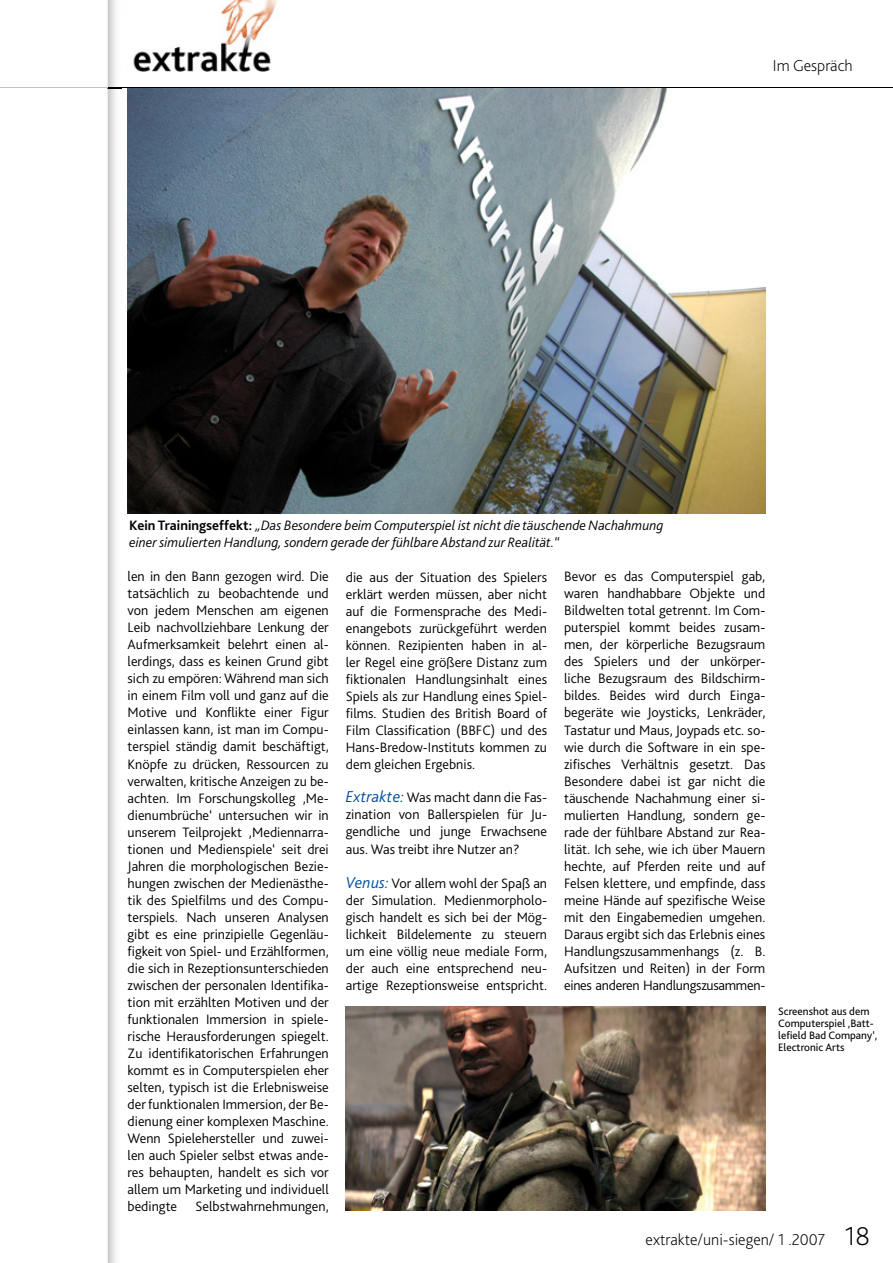
<style>
.page{position:relative;width:893px;height:1263px;background:#fff}
.page>*{position:absolute;margin:0;border:0;box-sizing:border-box;transform-origin:0 0}
.t1{font:200 16.5px "Bliss 2";color:#000}
.t2{font:300 14.25px/17px "Bliss 2";color:#000;text-align:justify}
.t3{font:italic 300 14.25px/17px "Bliss 2";color:#000}
.t4{font:11.25px/12.3px "Bliss 2";color:#000}
.s1{font-weight:700;font-style:normal}
.s2{font-style:italic;font-size:16.5px;color:#004e9b}
.s3{font-size:27px}
</style>
<div class="page">
<hr style="left:0;top:87px;width:893px;height:1px;background:#000">
<img style="left:107px;top:0;width:15px;height:1263px">
<svg style="left:107px;top:87px;width:15px;height:1px"></svg>
<img style="left:133px;top:0;width:144px;height:71px">
<img style="left:128px;top:88px;width:637px;height:425px">
<hr style="left:0;top:87px;width:107px;height:1px;background:#c2c2c2">
<img style="left:346px;top:1006px;width:419px;height:205px">
<p class="t1" style="left:773px;top:55px;width:81px">Im Gespräch</p>
<p class="t3" style="left:129px;top:517px;width:536px"><span class="s1">Kein Trainingseffekt:</span> „Das Besondere beim Computerspiel ist nicht die täuschende Nachahmung einer simulierten Handlung, sondern gerade der fühlbare Abstand zur Realität.“</p>
<p class="t2" style="left:128px;top:568px;width:203px">len in den Bann gezogen wird. Die tatsächlich zu beobachtende und von jedem Menschen am eigenen Leib nachvollziehbare Lenkung der Aufmerksamkeit belehrt einen al&shy;lerdings, dass es keinen Grund gibt sich zu empören: Während man sich in einem Film voll und ganz auf die Motive und Konflikte einer Figur einlassen kann, ist man im Compu&shy;terspiel ständig damit beschäftigt, Knöpfe zu drücken, Ressourcen zu verwalten, kritische Anzeigen zu be&shy;achten. Im Forschungskolleg ‚Me&shy;dienumbrüche‘ untersuchen wir in unserem Teilprojekt ‚Mediennarra&shy;tionen und Medienspiele‘ seit drei Jahren die morphologischen Bezie&shy;hungen zwischen der Medienästhe&shy;tik des Spielfilms und des Compu&shy;terspiels. Nach unseren Analysen gibt es eine prinzipielle Gegenläu&shy;figkeit von Spiel- und Erzählformen, die sich in Rezeptionsunterschieden zwischen der personalen Identifika&shy;tion mit erzählten Motiven und der funktionalen Immersion in spiele&shy;rische Herausforderungen spiegelt.<br>Zu identifikatorischen Erfahrungen kommt es in Computerspielen eher selten, typisch ist die Erlebnisweise der funktionalen Immersion, der Be&shy;dienung einer komplexen Maschine.<br>Wenn Spielehersteller und zuwei&shy;len auch Spieler selbst etwas ande&shy;res behaupten, handelt es sich vor allem um Marketing und individuell bedingte</p>
<p class="t2" style="left:196px;top:1197px;width:135px">Selbstwahrnehmungen,</p>
<p class="t2" style="left:346px;top:568px;width:203px">die aus der Situation des Spielers erklärt werden müssen, aber nicht auf die Formensprache des Medi&shy;enangebots zurückgeführt werden können. Rezipienten haben in al&shy;ler Regel eine größere Distanz zum fiktionalen Handlungsinhalt eines Spiels als zur Handlung eines Spiel&shy;films. Studien des British Board of Film Classification (BBFC) und des Hans-Bredow-Instituts kommen zu dem gleichen Ergebnis.</p>
<p class="t2" style="left:346px;top:789px;width:203px"><span class="s2">Extrakte:</span> Was macht dann die Fas&shy;zination von Ballerspielen für Ju&shy;gendliche und junge Erwachsene aus. Was treibt ihre Nutzer an?</p>
<p class="t2" style="left:346px;top:874px;width:203px"><span class="s2">Venus:</span> Vor allem wohl der Spaß an der Simulation. Medienmorpholo&shy;gisch handelt es sich bei der Mög&shy;lichkeit Bildelemente zu steuern um eine völlig neue mediale Form, der auch eine entsprechend neu&shy;artige Rezeptionsweise entspricht.</p>
<p class="t2" style="left:564px;top:568px;width:203px">Bevor es das Computerspiel gab, waren handhabbare Objekte und Bildwelten total getrennt. Im Com&shy;puterspiel kommt beides zusam&shy;men, der körperliche Bezugsraum des Spielers und der unkörper&shy;liche Bezugsraum des Bildschirm&shy;bildes. Beides wird durch Einga&shy;begeräte wie Joysticks, Lenkräder, Tastatur und Maus, Joypads etc. so&shy;wie durch die Software in ein spe&shy;zifisches Verhältnis gesetzt. Das Besondere dabei ist gar nicht die täuschende Nachahmung einer si&shy;mulierten Handlung, sondern ge&shy;rade der fühlbare Abstand zur Rea&shy;lität. Ich sehe, wie ich über Mauern hechte, auf Pferden reite und auf Felsen klettere, und empfinde, dass meine Hände auf spezifische Weise mit den Eingabemedien umgehen.<br>Daraus ergibt sich das Erlebnis eines Handlungszusammenhangs (z. B.<br>Aufsitzen und Reiten) in der Form eines anderen Handlungszusammen-</p>
<p class="t4" style="left:778px;top:1004px;width:100px">Screenshot aus dem<br>Computerspiel ‚Batt&shy;lefield Bad Company‘,<br>Electronic Arts</p>
<p class="t1" style="left:646px;top:1229px;width:226px">extrakte/uni-siegen/ 1 .2007 <span class="s3">18</span></p>
</div>
